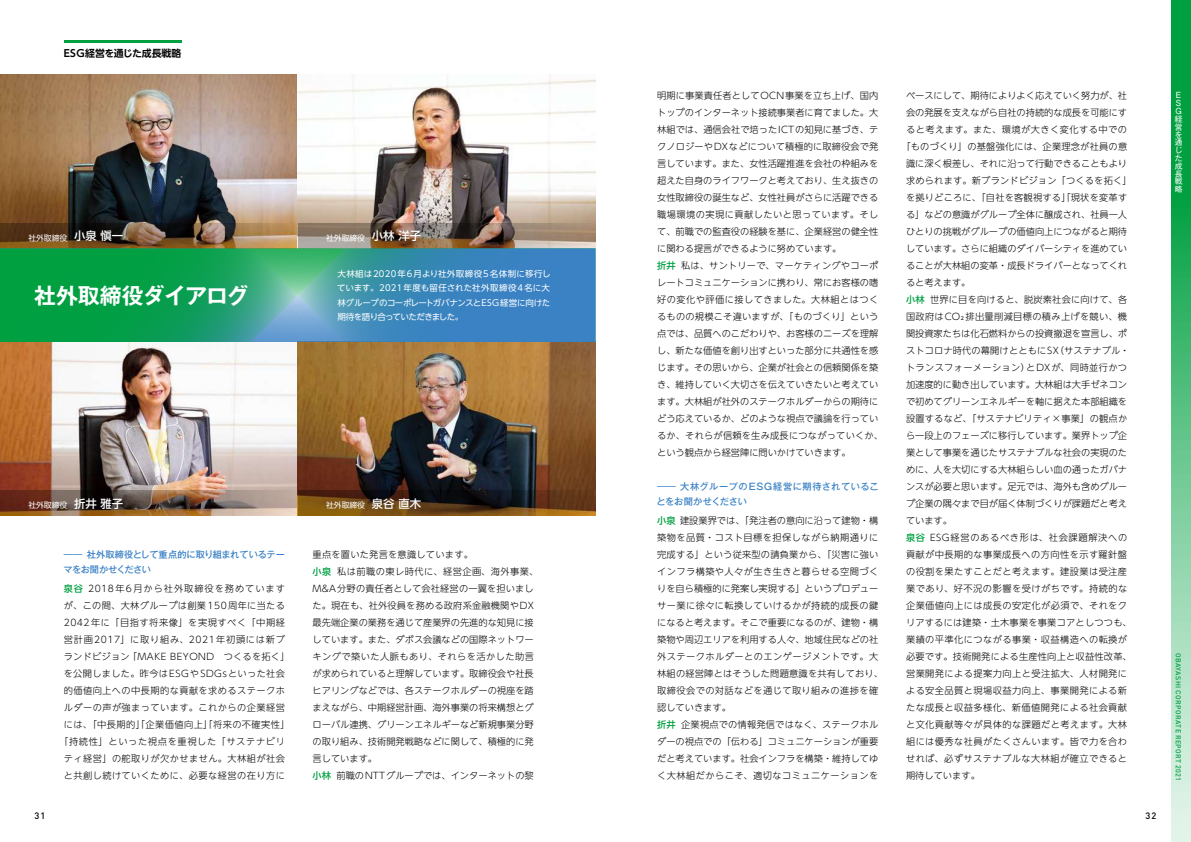
<style>
.page{position:relative;width:1191px;height:842px;background:#fff}
.page>*{position:absolute;margin:0;border:0;box-sizing:border-box;transform-origin:0 0}
.t1{font:700 22px "Gothic MB101 Pro De";color:#fff}
.t2{font:700 9.9px "UD Shin Go NT Pro De";color:#000}
.t3{font:300 9.2px/17px "UD Shin Go NT Pro";color:#000}
.t4{font:300 9.2px/17px "UD Shin Go NT Pro";letter-spacing:.02em;color:#000}
.t5{font:300 9.2px/17px "UD Shin Go NT Pro";letter-spacing:.045em;color:#000;text-align:center}
.t6{font:300 9.2px "UD Shin Go NT Pro";letter-spacing:.05em;color:#000}
.t7{font:500 9.2px/14.9px "Gothic MB101 Pro";letter-spacing:-.015em;color:#3b82c5}
.t8{font:300 9.2px "UD Shin Go NT Pro";letter-spacing:.075em;color:#000}
.t9{font:500 9.2px "Gothic MB101 Pro";letter-spacing:.06em;color:#3b82c5}
.t10{font:500 9.2px "DIN";color:#000}
.t11{font:8.5px/14.2px "UD Shin Go NT Pro";letter-spacing:-.055em;color:#fff;text-align:justify}
.t12{font:7.8px "UD Shin Go NT Pro";color:#fff}
.t13{font:7.8px/7.9px "Gothic MB101 Pro";color:#fff}
.t14{font:500 7.1px "DIN";letter-spacing:.05em;color:#00a041}
.s1{font-weight:500;font-size:11.3px}
.s2{font-weight:500;color:#00a041}
</style>
<div class="page">
<img style="left:0;top:342px;width:298px;height:148px">
<img style="left:0;top:490px;width:298px;height:26px">
<img style="left:298px;top:342px;width:297px;height:148px">
<svg style="left:298px;top:490px;width:297px;height:26px;background:#523515"></svg>
<img style="left:0;top:74px;width:298px;height:149px">
<img style="left:0;top:223px;width:298px;height:25px">
<img style="left:298px;top:74px;width:297px;height:149px">
<img style="left:298px;top:223px;width:297px;height:25px">
<svg style="left:0;top:248px;width:595px;height:94px;background:#2a9689"></svg>
<svg style="left:1171px;top:0;width:20px;height:842px;background:#5fc387"></svg>
<hr style="left:64px;top:40px;width:117px;height:3px;background:#00a041">
<p class="t2" style="left:64px;top:45px;width:119px">ESG経営を通じた成長戦略</p>
<p class="t12" style="left:28px;top:231px;width:96px">社外取締役 <span class="s1">小泉 愼一</span></p>
<p class="t12" style="left:326px;top:231px;width:96px">社外取締役 <span class="s1">小林 洋子</span></p>
<p class="t11" style="left:337px;top:267px;width:215px">大林組は2020年6月より社外取締役5名体制に移行しています。2021年度も留任された社外取締役4名に大林グループのコーポレートガバナンスとESG 経営に向けた期待を語り合っていただきました。</p>
<h1 class="t1" style="left:34px;top:277px;width:216px">社外取締役ダイアログ</h1>
<p class="t3" style="left:657px;top:86px;width:227px">明期に事業責任者としてOCN事業を立ち上げ、国内トップのインターネット接続事業者に育てました。大林組では、通信会社で培ったICTの知見に基づき、テクノロジーやDXなどについて積極的に取締役会で発言しています。また、女性活躍推進を会社の枠組みを超えた自身のライフワークと考えており、生え抜きの女性取締役の誕生など、女性社員がさらに活躍できる職場環境の実現に貢献したいと思っています。そして、前職での監査役の経験を基に、企業経営の健全性に関わる提言ができるように努めています。<br><span class="s2">折井</span> 私は、サントリーで、マーケティングやコーポレートコミュニケーションに携わり、常にお客様の嗜好の変化や評価に接してきました。大林組とはつくるものの規模こそ違いますが、「ものづくり」という点では、品質へのこだわりや、お客様のニーズを理解し、新たな価値を創り出すといった部分に共通性を感じます。その思いから、企業が社会との信頼関係を築き、維持していく大切さを伝えていきたいと考えています。大林組が社外のステークホルダーからの期待にどう応えているか、どのような視点で議論を行っているか、それらが信頼を生み成長につながっていくか、という観点から経営陣に問いかけていきます。</p>
<p class="t9" style="left:657px;top:479px;width:223px">―― 大林グループのESG経営に期待されているこ</p>
<p class="t12" style="left:28px;top:499px;width:96px">社外取締役 <span class="s1">折井 雅子</span></p>
<p class="t12" style="left:326px;top:499px;width:96px">社外取締役 <span class="s1">泉谷 直木</span></p>
<p class="t7" style="left:656px;top:493px;width:92px">とをお聞かせください</p>
<p class="t7" style="left:64px;top:546px;width:223px">―― 社外取締役として重点的に取り組まれているテーマをお聞かせください</p>
<p class="t5" style="left:59px;top:580px;width:232px"><span class="s2">泉谷</span> 2018年6月から社外取締役を務めていますが、この間、大林グループは創業150周年に当たる<br>2042年に「目指す将来像」を実現すべく「中期経営計画2017」に取り組み、2021年初頭には新ブランドビジョン「MAKE BEYOND　つくるを拓く」を公開しました。昨今はESGやSDGsといった社会的価値向上への中長期的な貢献を求めるステークホルダーの声が強まっています。これからの企業経営には、「中長期的」「企業価値向上」「将来の不確実性」「持続性」といった視点を重視した「サステナビリティ経営」の舵取りが欠かせません。大林組が社会と共創し続けていくために、必要な経営の在り方に</p>
<p class="t3" style="left:313px;top:546px;width:227px">重点を置いた発言を意識しています。<br><span class="s2">小泉</span> 私は前職の東レ時代に、経営企画、海外事業、<br>M&amp;A分野の責任者として会社経営の一翼を担いました。現在も、社外役員を務める政府系金融機関やDX最先端企業の業務を通じて産業界の先進的な知見に接しています。また、ダボス会議などの国際ネットワーキングで築いた人脈もあり、それらを活かした助言が求められていると理解しています。取締役会や社長ヒアリングなどでは、各ステークホルダーの視座を踏まえながら、中期経営計画、海外事業の将来構想とグローバル連携、グリーンエネルギーなど新規事業分野の取り組み、技術開発戦略などに関して、積極的に発言しています。<br><span class="s2">小林</span> 前職のNTTグループでは、インターネットの黎</p>
<p class="t4" style="left:657px;top:512px;width:227px"><span class="s2">小泉</span> 建設業界では、「発注者の意向に沿って建物・構築物を品質・コスト目標を担保しながら納期通りに完成する」という従来型の請負業から、「災害に強いインフラ構築や人々が生き生きと暮らせる空間づくりを自ら積極的に発案し実現する」というプロデューサー業に徐々に転換していけるかが持続的成長の鍵になると考えます。そこで重要になるのが、建物・構築物や周辺エリアを利用する人々、地域住民などの社外ステークホルダーとのエンゲージメントです。大林組の経営陣とはそうした問題意識を共有しており、取締役会での対話などを通じて取り組みの進捗を確認していきます。<br><span class="s2">折井</span> 企業視点での情報発信ではなく、ステークホルダーの視点での「伝わる」コミュニケーションが重要だと考えています。社会インフラを構築・維持してゆく大林組だからこそ、適切なコミュニケーションを</p>
<p class="t3" style="left:906px;top:86px;width:223px">ベースにして、期待によりよく応えていく努力が、社</p>
<p class="t3" style="left:906px;top:103px;width:223px">会の発展を支えながら自社の持続的な成長を可能にす</p>
<p class="t6" style="left:906px;top:122px;width:223px">ると考えます。また、環境が大きく変化する中での</p>
<p class="t4" style="left:901px;top:137px;width:227px">「ものづくり」の基盤強化には、企業理念が社員の意</p>
<p class="t3" style="left:906px;top:154px;width:223px">識に深く根差し、それに沿って行動できることもより</p>
<p class="t4" style="left:906px;top:171px;width:227px">求められます。新ブランドビジョン「つくるを拓く」</p>
<p class="t4" style="left:906px;top:188px;width:223px">を拠りどころに、「自社を客観視する」「現状を変革す</p>
<p class="t3" style="left:906px;top:205px;width:223px">る」などの意識がグループ全体に醸成され、社員一人</p>
<p class="t3" style="left:906px;top:222px;width:223px">ひとりの挑戦がグループの価値向上につながると期待</p>
<p class="t3" style="left:906px;top:239px;width:223px">しています。さらに組織のダイバーシティを進めてい</p>
<p class="t3" style="left:906px;top:256px;width:223px">ることが大林組の変革・成長ドライバーとなってくれ</p>
<p class="t4" style="left:906px;top:273px;width:66px">ると考えます。</p>
<p class="t4" style="left:906px;top:290px;width:223px"><span class="s2">小林</span> 世界に目を向けると、脱炭素社会に向けて、各</p>
<p class="t4" style="left:906px;top:307px;width:223px">国政府はCO₂排出量削減目標の積み上げを競い、機</p>
<p class="t3" style="left:906px;top:324px;width:223px">関投資家たちは化石燃料からの投資撤退を宣言し、ポ</p>
<p class="t4" style="left:906px;top:342px;width:225px">ストコロナ時代の幕開けとともにSX（サステナブル・</p>
<p class="t4" style="left:906px;top:359px;width:223px">トランスフォーメーション）とDXが、同時並行かつ</p>
<p class="t3" style="left:906px;top:376px;width:223px">加速度的に動き出しています。大林組は大手ゼネコン</p>
<p class="t3" style="left:906px;top:393px;width:223px">で初めてグリーンエネルギーを軸に据えた本部組織を</p>
<p class="t4" style="left:906px;top:410px;width:223px">設置するなど、「サステナビリティ×事業」の観点か</p>
<p class="t3" style="left:906px;top:427px;width:223px">ら一段上のフェーズに移行しています。業界トップ企</p>
<p class="t3" style="left:906px;top:444px;width:223px">業として事業を通じたサステナブルな社会の実現のた</p>
<p class="t3" style="left:906px;top:461px;width:223px">めに、人を大切にする大林組らしい血の通ったガバナ</p>
<p class="t3" style="left:906px;top:478px;width:223px">ンスが必要と思います。足元では、海外も含めグルー</p>
<p class="t3" style="left:906px;top:495px;width:223px">プ企業の隅々まで目が届く体制づくりが課題だと考え</p>
<p class="t4" style="left:906px;top:512px;width:48px">ています。</p>
<p class="t8" style="left:906px;top:530px;width:223px"><span class="s2">泉谷</span> ESG経営のあるべき形は、社会課題解決への</p>
<p class="t5" style="left:906px;top:546px;width:223px">貢献が中長期的な事業成長への方向性を示す羅針盤</p>
<p class="t5" style="left:906px;top:563px;width:223px">の役割を果たすことだと考えます。建設業は受注産</p>
<p class="t6" style="left:906px;top:581px;width:223px">業であり、好不況の影響を受けがちです。持続的な</p>
<p class="t5" style="left:906px;top:597px;width:223px">企業価値向上には成長の安定化が必須で、それをク</p>
<p class="t4" style="left:906px;top:614px;width:227px">リアするには建築・土木事業を事業コアとしつつも、</p>
<p class="t5" style="left:906px;top:631px;width:223px">業績の平準化につながる事業・収益構造への転換が</p>
<p class="t4" style="left:906px;top:648px;width:227px">必要です。技術開発による生産性向上と収益性改革、</p>
<p class="t5" style="left:906px;top:665px;width:223px">営業開発による提案力向上と受注拡大、人材開発に</p>
<p class="t5" style="left:906px;top:682px;width:223px">よる安全品質と現場収益力向上、事業開発による新</p>
<p class="t5" style="left:906px;top:699px;width:223px">たな成長と収益多様化、新価値開発による社会貢献</p>
<p class="t5" style="left:906px;top:716px;width:223px">と文化貢献等々が具体的な課題だと考えます。大林</p>
<p class="t5" style="left:906px;top:733px;width:223px">組には優秀な社員がたくさんいます。皆で力を合わ</p>
<p class="t5" style="left:906px;top:750px;width:223px">せれば、必ずサステナブルな大林組が確立できると</p>
<p class="t4" style="left:906px;top:767px;width:75px">期待しています。</p>
<p class="t10" style="left:35px;top:810px;width:12px">31</p>
<p class="t10" style="left:1145px;top:810px;width:12px">32</p>
<p class="t13" style="left:1174px;top:90px;width:9px">E<br>S<br>G経営を通じた成長戦略</p>
<p class="t14" style="left:1182px;top:653px;width:129px;rotate:90deg">OBAYASHI CORPORATE REPORT 2021</p>
</div>
